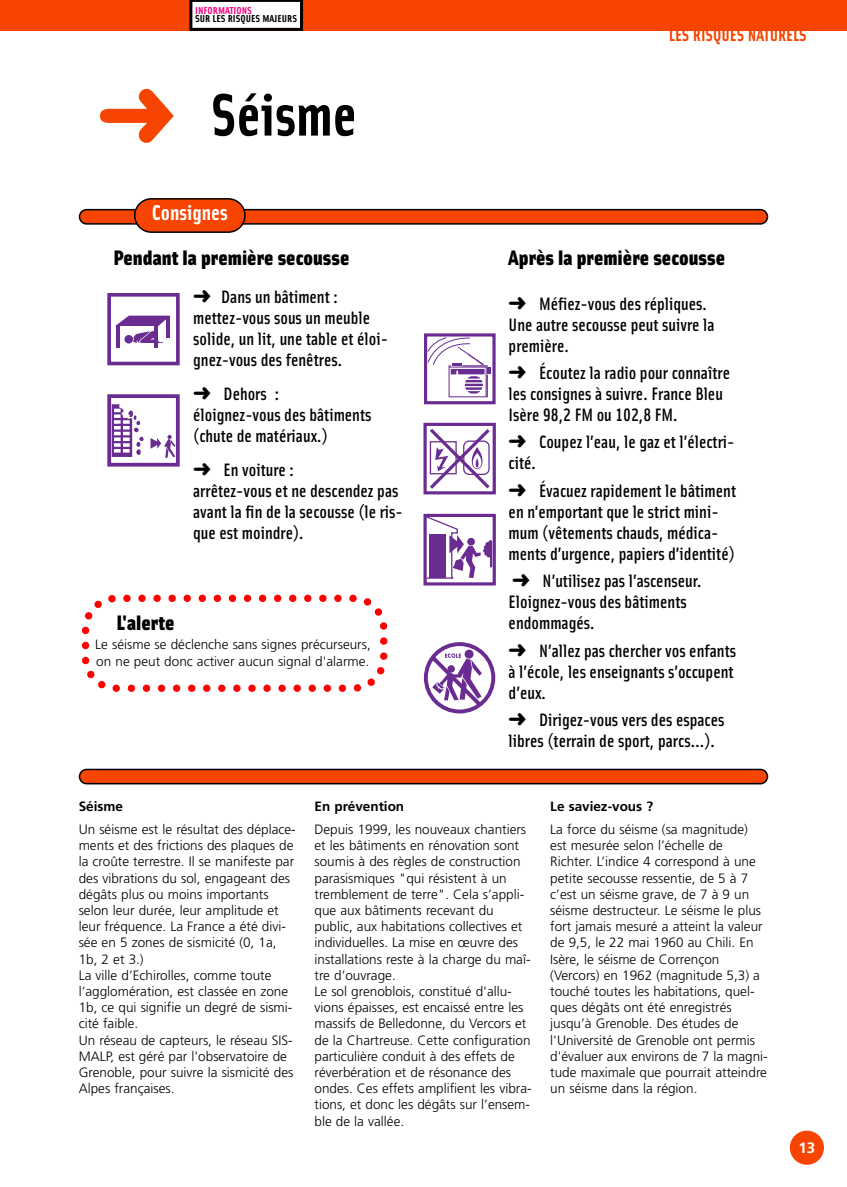
<style>
.page{position:relative;width:847px;height:1187px;background:#fff}
.page>*{position:absolute;margin:0;border:0;box-sizing:border-box;transform-origin:0 0}
.t1{font:700 60px "Solex";color:#000}
.t2{font:21.6px "Solex Bold Lining";color:#fff}
.t3{font:21px "Solex Black Lining";color:#000}
.t4{font:900 21px "Solex";color:#000}
.t5{font:18px/21px "Solex Medium Lining";color:#000}
.t6{font:700 17.4px "Solex";color:#f74400}
.t7{font:700 15px "Frutiger";color:#fff}
.t8{font:300 13.5px/16.2px "Frutiger";color:#000}
.t9{font:700 13.5px "Frutiger";color:#000}
.t10{font:700 10.05px "Solex";color:#000;scale:1.09 1}
.t11{font:700 10.05px "Solex";color:#ef047e;scale:1.09 1}
</style>
<div class="page">
<div style="left:789px;top:1130px;width:34px;height:34px;background:#f74400;border-radius:50%"></div>
<div style="left:0;top:0;width:846px;height:31px;background:#f74400"></div>
<svg style="left:79px;top:198px;width:688px;height:35px"></svg>
<svg style="left:79px;top:768px;width:688px;height:16px;background:#cf410c"></svg>
<svg style="left:189px;top:0;width:114px;height:31px;background:#cbc9c9"></svg>
<hr style="left:154px;top:326px;width:4px;height:22px;background:#6a2c91">
<hr style="left:116px;top:326px;width:3px;height:22px;background:#6a2c91">
<svg style="left:115px;top:315px;width:55px;height:28px"></svg>
<div style="left:107px;top:293px;width:73px;height:72px;border:4px solid #6a2c91"></div>
<svg style="left:112px;top:404px;width:32px;height:53px"></svg>
<svg style="left:150px;top:435px;width:25px;height:23px"></svg>
<div style="left:107px;top:394px;width:73px;height:72px;border:4px solid #6a2c91"></div>
<svg style="left:424px;top:367px;width:71px;height:38px"></svg>
<div style="left:424px;top:333px;width:71px;height:71px;border:3px solid #6a2c91"></div>
<svg style="left:427px;top:337px;width:63px;height:60px"></svg>
<svg style="left:423px;top:423px;width:72px;height:71px"></svg>
<div style="left:423px;top:514px;width:72px;height:71px;border:3px solid #6a2c91"></div>
<svg style="left:424px;top:515px;width:68px;height:64px"></svg>
<svg style="left:423px;top:642px;width:72px;height:71px"></svg>
<svg style="left:81px;top:594px;width:307px;height:98px"></svg>
<p class="t11" style="left:195px;top:4px;width:54px">INFORMATIONS</p>
<p class="t10" style="left:195px;top:13px;width:95px">SUR LES RISQUES MAJEURS</p>
<h1 class="t1" style="left:210px;top:80px;width:147px">Séisme</h1>
<h2 class="t2" style="left:152px;top:200px;width:77px">Consignes</h2>
<h3 class="t3" style="left:114px;top:245px;width:237px">Pendant la première secousse</h3>
<h3 class="t5" style="left:193px;top:286px;width:196px">➜ Dans un bâtiment : mettez-vous sous un meuble solide, un lit, une table et éloi&shy;gnez-vous des fenêtres.</h3>
<h3 class="t5" style="left:193px;top:383px;width:180px">➜ Dehors :<br>éloignez-vous des bâtiments (chute de matériaux.)</h3>
<h3 class="t5" style="left:193px;top:459px;width:211px">➜ En voiture :<br>arrêtez-vous et ne descendez pas avant la fin de la secousse (le ris&shy;que est moindre).</h3>
<h3 class="t4" style="left:116px;top:611px;width:60px">L'alerte</h3>
<p class="t8" style="left:95px;top:636px;width:277px">Le séisme se déclenche sans signes précurseurs, on ne peut donc activer aucun signal d'alarme.</p>
<p class="t6" style="left:668px;top:25px;width:139px">LES RISQUES NATURELS</p>
<h3 class="t3" style="left:508px;top:245px;width:218px">Après la première secousse</h3>
<h3 class="t5" style="left:508px;top:293px;width:207px">➜ Méfiez-vous des répliques.<br>Une autre secousse peut suivre la première.</h3>
<h3 class="t5" style="left:508px;top:362px;width:223px">➜ Écoutez la radio pour connaître les consignes à suivre. France Bleu<br>Isère 98,2 FM ou 102,8 FM.</h3>
<h3 class="t5" style="left:508px;top:431px;width:227px">➜ Coupez l’eau, le gaz et l’électri&shy;cité.</h3>
<h3 class="t5" style="left:508px;top:480px;width:229px">➜ Évacuez rapidement le bâtiment en n’emportant que le strict mini&shy;mum (vêtements chauds, médica&shy;ments d’urgence, papiers d’identité)</h3>
<h3 class="t5" style="left:508px;top:570px;width:195px">➜ N’utilisez pas l’ascenseur.<br>Eloignez-vous des bâtiments endommagés.</h3>
<h3 class="t5" style="left:508px;top:640px;width:229px">➜ N’allez pas chercher vos enfants à l’école, les enseignants s’occupent d’eux.</h3>
<h3 class="t5" style="left:508px;top:709px;width:217px">➜ Dirigez-vous vers des espaces libres (terrain de sport, parcs…).</h3>
<p class="t9" style="left:79px;top:801px;width:46px">Séisme</p>
<p class="t8" style="left:79px;top:821px;width:218px">Un séisme est le résultat des déplace&shy;ments et des frictions des plaques de la croûte terrestre. Il se manifeste par des vibrations du sol, engageant des dégâts plus ou moins importants selon leur durée, leur amplitude et leur fréquence. La France a été divi&shy;sée en 5 zones de sismicité (0, 1a,<br>1b, 2 et 3.)<br>La ville d’Echirolles, comme toute l’agglomération, est classée en zone<br>1b, ce qui signifie un degré de sismi&shy;cité faible.<br>Un réseau de capteurs, le réseau SIS-<br>MALP, est géré par l'observatoire de<br>Grenoble, pour suivre la sismicité des<br>Alpes françaises.</p>
<p class="t9" style="left:314px;top:801px;width:91px">En prévention</p>
<p class="t8" style="left:314px;top:821px;width:218px">Depuis 1999, les nouveaux chantiers et les bâtiments en rénovation sont soumis à des règles de construction parasismiques "qui résistent à un tremblement de terre". Cela s’appli&shy;que aux bâtiments recevant du public, aux habitations collectives et individuelles. La mise en œuvre des installations reste à la charge du maî&shy;tre d’ouvrage.<br>Le sol grenoblois, constitué d'allu&shy;vions épaisses, est encaissé entre les massifs de Belledonne, du Vercors et de la Chartreuse. Cette configuration particulière conduit à des effets de réverbération et de résonance des ondes. Ces effets amplifient les vibra&shy;tions, et donc les dégâts sur l’ensem&shy;ble de la vallée.</p>
<p class="t9" style="left:550px;top:801px;width:104px">Le saviez-vous ?</p>
<p class="t8" style="left:550px;top:821px;width:219px">La force du séisme (sa magnitude)<br>est mesurée selon l’échelle de Richter. L’indice 4 correspond à une petite secousse ressentie, de 5 à 7 c’est un séisme grave, de 7 à 9 un séisme destructeur. Le séisme le plus fort jamais mesuré a atteint la valeur de 9,5, le 22 mai 1960 au Chili. En Isère, le séisme de Corrençon (Vercors) en 1962 (magnitude 5,3) a touché toutes les habitations, quel&shy;ques dégâts ont été enregistrés jusqu’à Grenoble. Des études de l'Université de Grenoble ont permis d'évaluer aux environs de 7 la magni&shy;tude maximale que pourrait atteindre un séisme dans la région.</p>
<p class="t7" style="left:798px;top:1141px;width:18px">13</p>
</div>
